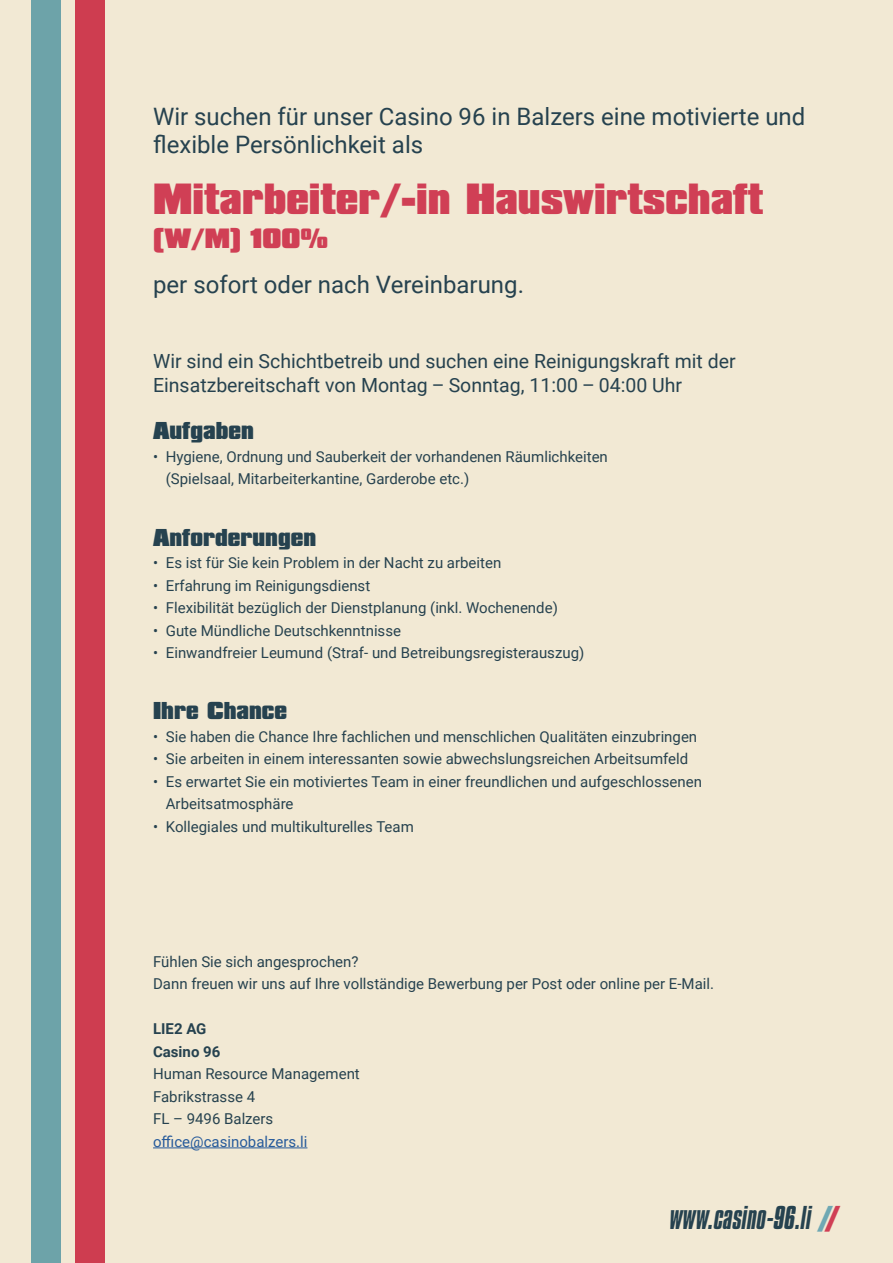
<style>
.page{position:relative;width:893px;height:1263px;background:#f2e9d4}
.page>*{position:absolute;margin:0;border:0;box-sizing:border-box;transform-origin:0 0}
.t1{font:900 37.5px "Compacta BT";color:#d03f55}
.t2{font:italic 28.5px "Compacta BT";color:#26424f}
.t3{font:24px/28.8px "Roboto";color:#26424f}
.t4{font:900 24px "Compacta BT";color:#d03f55}
.t5{font:900 21px "Compacta BT";color:#26424f}
.t6{font:19.5px/24px "Roboto";color:#26424f}
.t7{font:15px/22.5px "Roboto";color:#26424f}
.t8{font:15px "Roboto";color:#275b9b}
.t9{font:700 15px/22.5px "Roboto";color:#26424f}
.s1{font-weight:900;font-style:normal;color:#6fa8b3}
.s2{font-weight:900;font-style:normal;color:#d03f55}
</style>
<div class="page">
<hr style="left:153px;top:1147px;width:154px;height:1px;background:#275b9b">
<h3 class="t3" style="left:153px;top:101px;width:654px">Wir suchen für unser Casino 96 in Balzers eine motivierte und flexible Persönlichkeit als</h3>
<h1 class="t1" style="left:153px;top:176px;width:612px">Mitarbeiter/-in Hauswirtschaft</h1>
<h3 class="t4" style="left:153px;top:224px;width:177px">(W/M) 100%</h3>
<h3 class="t3" style="left:153px;top:269px;width:372px">per sofort oder nach Vereinbarung.</h3>
<h3 class="t6" style="left:153px;top:348px;width:584px">Wir sind ein Schichtbetreib und suchen eine Reinigungskraft mit der<br>Einsatzbereitschaft von Montag – Sonntag, 11:00 – 04:00 Uhr</h3>
<h3 class="t5" style="left:153px;top:418px;width:102px">Aufgaben</h3>
<p class="t7" style="left:166px;top:445px;width:444px;text-indent:-13px">• Hygiene, Ordnung und Sauberkeit der vorhandenen Räumlichkeiten (Spielsaal, Mitarbeiterkantine, Garderobe etc.)</p>
<h3 class="t5" style="left:153px;top:524px;width:165px">Anforderungen</h3>
<p class="t7" style="left:153px;top:551px;width:350px">• Es ist für Sie kein Problem in der Nacht zu arbeiten</p>
<p class="t7" style="left:153px;top:573px;width:219px">• Erfahrung im Reinigungsdienst</p>
<p class="t7" style="left:153px;top:596px;width:406px">• Flexibilität bezüglich der Dienstplanung (inkl. Wochenende)</p>
<p class="t7" style="left:153px;top:618px;width:249px">• Gute Mündliche Deutschkenntnisse</p>
<p class="t7" style="left:153px;top:641px;width:433px">• Einwandfreier Leumund (Straf- und Betreibungsregisterauszug)</p>
<h3 class="t5" style="left:153px;top:698px;width:136px">Ihre Chance</h3>
<p class="t7" style="left:153px;top:725px;width:546px">• Sie haben die Chance Ihre fachlichen und menschlichen Qualitäten einzubringen</p>
<p class="t7" style="left:153px;top:747px;width:537px">• Sie arbeiten in einem interessanten sowie abwechslungsreichen Arbeitsumfeld</p>
<p class="t7" style="left:166px;top:770px;width:538px;text-indent:-13px">• Es erwartet Sie ein motiviertes Team in einer freundlichen und aufgeschlossenen<br>Arbeitsatmosphäre</p>
<p class="t7" style="left:153px;top:815px;width:262px">• Kollegiales und multikulturelles Team</p>
<p class="t7" style="left:153px;top:950px;width:563px">Fühlen Sie sich angesprochen?<br>Dann freuen wir uns auf Ihre vollständige Bewerbung per Post oder online per E-Mail.</p>
<p class="t9" style="left:153px;top:1017px;width:69px">LIE2 AG<br>Casino 96</p>
<p class="t7" style="left:153px;top:1062px;width:208px">Human Resource Management<br>Fabrikstrasse 4<br>FL – 9496 Balzers</p>
<p class="t8" style="left:153px;top:1131px;width:156px">office@casinobalzers.li</p>
<h2 class="t2" style="left:670px;top:1200px;width:172px">www.casino-96.li <span class="s1">/</span><span class="s2">/</span></h2>
</div>
